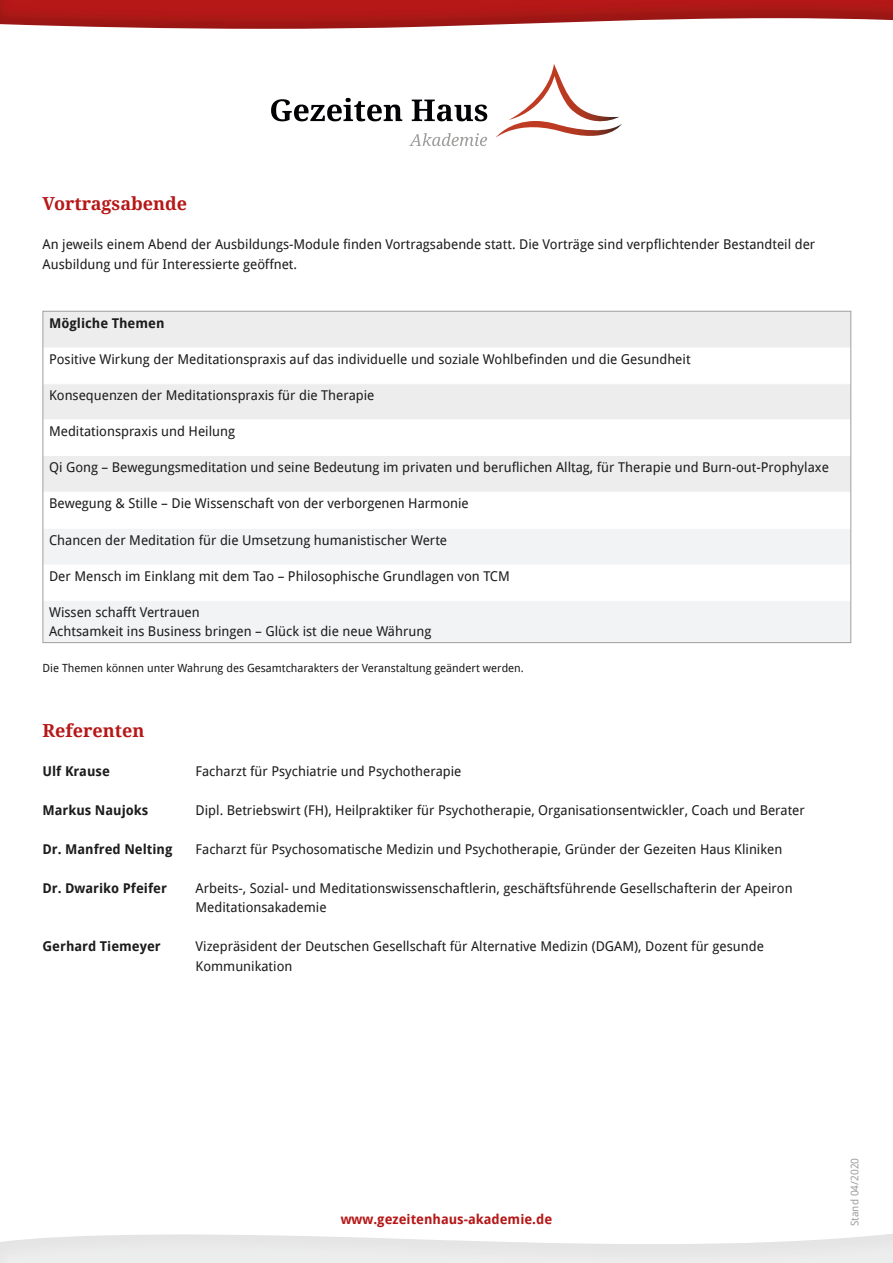
<style>
.page{position:relative;width:893px;height:1263px;background:#fff}
.page>*{position:absolute;margin:0;border:0;box-sizing:border-box;transform-origin:0 0}
.t1{font:700 18px "Droid Serif";color:#b61717}
.t2{font:13.5px/19.5px "Droid Sans";color:#1c1c1c}
.t3{font:700 13.5px "Droid Sans";color:#1c1c1c}
.t4{font:700 13.5px "Droid Sans";color:#b61717}
.t5{font:11.25px "Droid Sans";color:#1c1c1c}
.t6{font:10.5px "Droid Sans";color:#9e9e9e}
</style>
<div class="page">
<img style="left:0;top:0;width:893px;height:29px">
<svg style="left:271px;top:98px;width:131px;height:23px"></svg>
<svg style="left:412px;top:100px;width:75px;height:21px"></svg>
<svg style="left:496px;top:64px;width:126px;height:74px"></svg>
<svg style="left:409px;top:133px;width:78px;height:13px"></svg>
<svg style="left:45px;top:313px;width:804px;height:179px;fill:#ededed"></svg>
<svg style="left:45px;top:529px;width:804px;height:112px;fill:#f2f3f4"></svg>
<hr style="left:43px;top:383px;width:808px;height:1px;background:#fff">
<hr style="left:43px;top:420px;width:808px;height:1px;background:#fff">
<hr style="left:43px;top:600px;width:808px;height:1px;background:#fff">
<h1 class="t1" style="left:43px;top:193px;width:146px">Vortragsabende</h1>
<p class="t2" style="left:43px;top:235px;width:774px">An jeweils einem Abend der Ausbildungs-Module finden Vortragsabende statt. Die Vorträge sind verpflichtender Bestandteil der<br>Ausbildung und für Interessierte geöffnet.</p>
<p class="t3" style="left:49px;top:315px;width:117px">Mögliche Themen</p>
<p class="t2" style="left:49px;top:349px;width:643px">Positive Wirkung der Meditationspraxis auf das individuelle und soziale Wohlbefinden und die Gesundheit</p>
<p class="t2" style="left:49px;top:386px;width:327px">Konsequenzen der Meditationspraxis für die Therapie</p>
<p class="t2" style="left:49px;top:422px;width:188px">Meditationspraxis und Heilung</p>
<p class="t2" style="left:49px;top:458px;width:781px">Qi Gong – Bewegungsmeditation und seine Bedeutung im privaten und beruflichen Alltag, für Therapie und Burn-out-Prophylaxe</p>
<p class="t2" style="left:49px;top:494px;width:421px">Bewegung &amp; Stille – Die Wissenschaft von der verborgenen Harmonie</p>
<p class="t2" style="left:49px;top:530px;width:400px">Chancen der Meditation für die Umsetzung humanistischer Werte</p>
<p class="t2" style="left:49px;top:566px;width:462px">Der Mensch im Einklang mit dem Tao – Philosophische Grundlagen von TCM</p>
<p class="t2" style="left:49px;top:602px;width:384px">Wissen schafft Vertrauen<br>Achtsamkeit ins Business bringen – Glück ist die neue Währung</p>
<p class="t5" style="left:43px;top:661px;width:483px">Die Themen können unter Wahrung des Gesamtcharakters der Veranstaltung geändert werden.</p>
<h1 class="t1" style="left:43px;top:720px;width:103px">Referenten</h1>
<p class="t3" style="left:43px;top:763px;width:69px">Ulf Krause</p>
<p class="t2" style="left:196px;top:761px;width:267px">Facharzt für Psychiatrie und Psychotherapie</p>
<p class="t3" style="left:43px;top:802px;width:107px">Markus Naujoks</p>
<p class="t2" style="left:196px;top:800px;width:611px">Dipl. Betriebswirt (FH), Heilpraktiker für Psychotherapie, Organisationsentwickler, Coach und Berater</p>
<p class="t3" style="left:43px;top:841px;width:132px">Dr. Manfred Nelting</p>
<p class="t2" style="left:196px;top:839px;width:588px">Facharzt für Psychosomatische Medizin und Psychotherapie, Gründer der Gezeiten Haus Kliniken</p>
<p class="t3" style="left:43px;top:880px;width:126px">Dr. Dwariko Pfeifer</p>
<p class="t2" style="left:196px;top:878px;width:599px">Arbeits-, Sozial- und Meditationswissenschaftlerin, geschäftsführende Gesellschafterin der Apeiron<br>Meditationsakademie</p>
<p class="t3" style="left:43px;top:938px;width:120px">Gerhard Tiemeyer</p>
<p class="t2" style="left:196px;top:937px;width:570px">Vizepräsident der Deutschen Gesellschaft für Alternative Medizin (DGAM), Dozent für gesunde<br>Kommunikation</p>
<p class="t4" style="left:341px;top:1211px;width:213px">www.gezeitenhaus-akademie.de</p>
<p class="t6" style="left:849px;top:1226px;width:70px;rotate:-90deg">Stand 04/2020</p>
</div>
